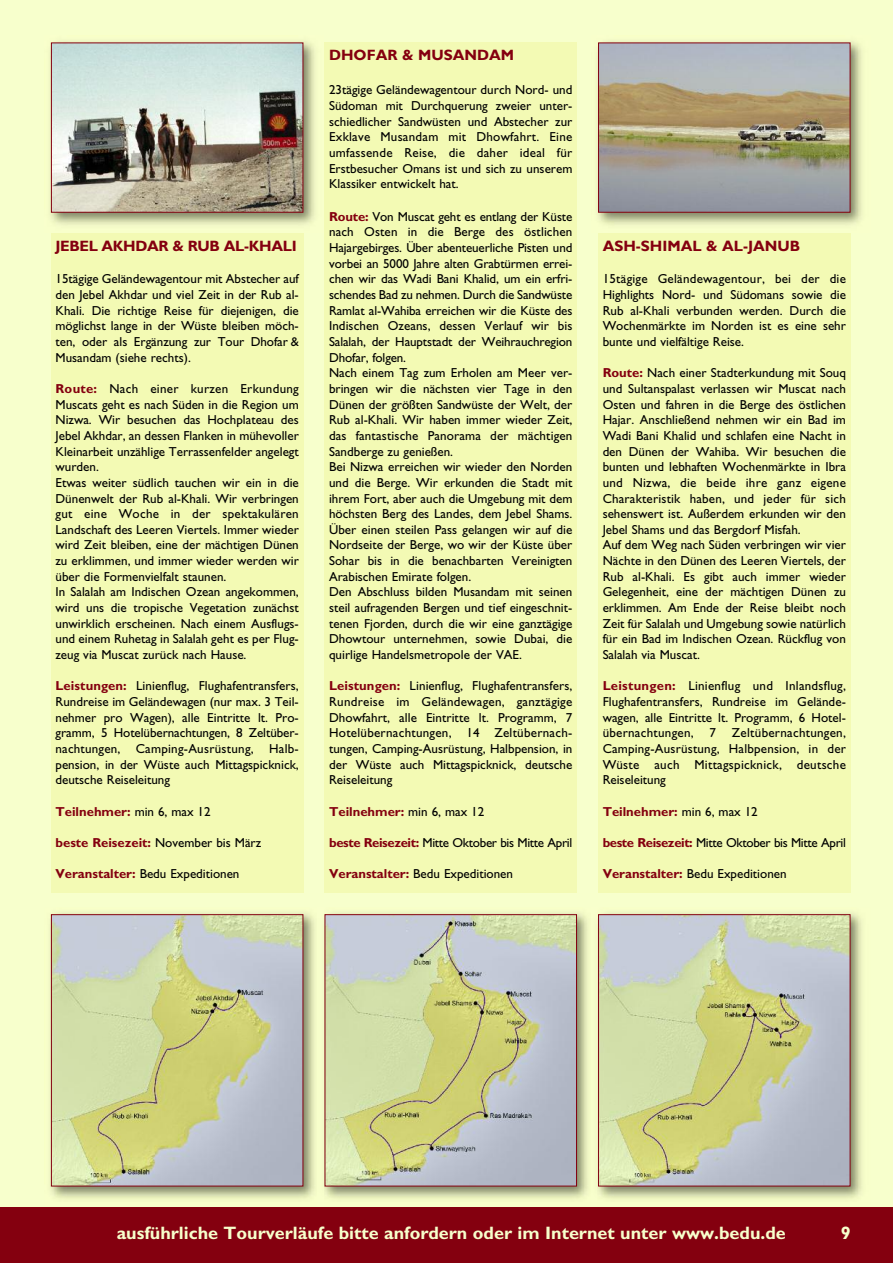
<style>
.page{position:relative;width:893px;height:1263px;background:#f7ffcc}
.page>*{position:absolute;margin:0;border:0;box-sizing:border-box;transform-origin:0 0}
.t1{font:700 18px "Gill Sans";color:#f7ffcc}
.t2{font:700 15px "Gill Sans";color:#84000f}
.t3{font:700 15px "Gill Sans";letter-spacing:-.02em;color:#84000f}
.t4{font:13.05px/15.6px "Gill Sans";color:#000;text-align:justify}
.t5{font:700 13.05px "Gill Sans";color:#84000f}
.t6{font:13.05px "Gill Sans";letter-spacing:-.025em;color:#000}
.s1{font-weight:700;color:#84000f}
.s2{font-weight:400;color:#000}
</style>
<div class="page">
<div style="left:0;top:1208px;width:893px;height:55px;background:#84000f"></div>
<div style="left:51px;top:234px;width:252px;height:659px;background:#f3fab4"></div>
<div style="left:325px;top:43px;width:252px;height:850px;background:#f3fab4"></div>
<div style="left:598px;top:234px;width:252px;height:659px;background:#f3fab4"></div>
<img style="left:324px;top:913px;width:264px;height:286px">
<img style="left:327px;top:916px;width:248px;height:268px">
<div style="left:325px;top:914px;width:252px;height:272px;border:1px solid #84000f"></div>
<img style="left:597px;top:913px;width:265px;height:286px">
<img style="left:600px;top:916px;width:248px;height:268px">
<div style="left:598px;top:914px;width:252px;height:272px;border:1px solid #84000f"></div>
<img style="left:50px;top:913px;width:265px;height:286px">
<img style="left:53px;top:916px;width:248px;height:268px">
<div style="left:51px;top:914px;width:252px;height:272px;border:1px solid #84000f"></div>
<img style="left:597px;top:41px;width:265px;height:184px">
<img style="left:600px;top:45px;width:248px;height:166px">
<div style="left:598px;top:43px;width:252px;height:170px;border:1px solid #84000f"></div>
<img style="left:50px;top:41px;width:265px;height:184px">
<img style="left:53px;top:45px;width:248px;height:166px">
<div style="left:51px;top:43px;width:252px;height:170px;border:1px solid #84000f"></div>
<p class="t3" style="left:56px;top:237px;width:243px">JEBEL AKHDAR &amp; RUB AL-KHALI</p>
<p class="t4" style="left:56px;top:271px;width:245px">15tägige Geländewagentour mit Abstecher auf den Jebel Akhdar und viel Zeit in der Rub al-Khali. Die richtige Reise für diejenigen, die möglichst lange in der Wüste bleiben möch&shy;ten, oder als Ergänzung zur Tour Dhofar &amp; Musandam (siehe rechts).</p>
<p class="t4" style="left:56px;top:381px;width:245px;text-align:left"><span class="s1">Route:</span> Nach einer kurzen Erkundung Muscats geht es nach Süden in die Region um Nizwa. Wir besuchen das Hochplateau des Jebel Akhdar, an dessen Flanken in mühevoller Kleinarbeit unzählige Terrassenfelder angelegt wurden.<br>Etwas weiter südlich tauchen wir ein in die Dünenwelt der Rub al-Khali. Wir verbringen gut eine Woche in der spektakulären Landschaft des Leeren Viertels. Immer wieder wird Zeit bleiben, eine der mächtigen Dünen zu erklimmen, und immer wieder werden wir über die Formenvielfalt staunen.<br>In Salalah am Indischen Ozean angekommen, wird uns die tropische Vegetation zunächst unwirklich erscheinen. Nach einem Ausflugs&shy;und einem Ruhetag in Salalah geht es per Flug&shy;zeug via Muscat zurück nach Hause.</p>
<p class="t4" style="left:56px;top:678px;width:245px"><span class="s1">Leistungen:</span> Linienflug, Flughafentransfers, Rundreise im Geländewagen (nur max. 3 Teil&shy;nehmer pro Wagen), alle Eintritte lt. Pro&shy;gramm, 5 Hotelübernachtungen, 8 Zeltüber&shy;nachtungen, Camping-Ausrüstung, Halb&shy;pension, in der Wüste auch Mittagspicknick, deutsche Reiseleitung</p>
<p class="t5" style="left:56px;top:803px;width:157px">Teilnehmer: <span class="s2">min 6, max 12</span></p>
<p class="t5" style="left:56px;top:835px;width:207px">beste Reisezeit: <span class="s2">November bis März</span></p>
<p class="t4" style="left:56px;top:866px;width:185px"><span class="s1">Veranstalter:</span> Bedu Expeditionen</p>
<p class="t2" style="left:329px;top:46px;width:187px">DHOFAR &amp; MUSANDAM</p>
<p class="t4" style="left:329px;top:82px;width:245px">23tägige Geländewagentour durch Nord- und Südoman mit Durchquerung zweier unter&shy;schiedlicher Sandwüsten und Abstecher zur Exklave Musandam mit Dhowfahrt. Eine umfassende Reise, die daher ideal für Erstbesucher Omans ist und sich zu unserem Klassiker entwickelt hat.</p>
<p class="t4" style="left:329px;top:208px;width:245px;text-align:left"><span class="s1">Route:</span> Von Muscat geht es entlang der Küste nach Osten in die Berge des östlichen Hajargebirges. Über abenteuerliche Pisten und vorbei an 5000 Jahre alten Grabtürmen errei&shy;chen wir das Wadi Bani Khalid, um ein erfri&shy;schendes Bad zu nehmen. Durch die Sandwüste Ramlat al-Wahiba erreichen wir die Küste des Indischen Ozeans, dessen Verlauf wir bis Salalah, der Hauptstadt der Weihrauchregion Dhofar, folgen.<br>Nach einem Tag zum Erholen am Meer ver&shy;bringen wir die nächsten vier Tage in den Dünen der größten Sandwüste der Welt, der Rub al-Khali. Wir haben immer wieder Zeit, das fantastische Panorama der mächtigen Sandberge zu genießen.<br>Bei Nizwa erreichen wir wieder den Norden und die Berge. Wir erkunden die Stadt mit ihrem Fort, aber auch die Umgebung mit dem höchsten Berg des Landes, dem Jebel Shams.<br>Über einen steilen Pass gelangen wir auf die Nordseite der Berge, wo wir der Küste über Sohar bis in die benachbarten Vereinigten Arabischen Emirate folgen.<br>Den Abschluss bilden Musandam mit seinen steil aufragenden Bergen und tief eingeschnit&shy;tenen Fjorden, durch die wir eine ganztägige Dhowtour unternehmen, sowie Dubai, die quirlige Handelsmetropole der VAE.</p>
<p class="t4" style="left:329px;top:678px;width:245px"><span class="s1">Leistungen:</span> Linienflug, Flughafentransfers, Rundreise im Geländewagen, ganztägige Dhowfahrt, alle Eintritte lt. Programm, 7<br>Hotelübernachtungen, 14 Zeltübernach&shy;tungen, Camping-Ausrüstung, Halbpension, in der Wüste auch Mittagspicknick, deutsche Reiseleitung</p>
<p class="t5" style="left:329px;top:803px;width:157px">Teilnehmer: <span class="s2">min 6, max 12</span></p>
<p class="t6" style="left:329px;top:835px;width:245px"><span class="s1">beste Reisezeit:</span> Mitte Oktober bis Mitte April</p>
<p class="t4" style="left:329px;top:866px;width:185px"><span class="s1">Veranstalter:</span> Bedu Expeditionen</p>
<p class="t2" style="left:603px;top:237px;width:199px">ASH-SHIMAL &amp; AL-JANUB</p>
<p class="t4" style="left:603px;top:271px;width:245px">15tägige Geländewagentour, bei der die Highlights Nord- und Südomans sowie die Rub al-Khali verbunden werden. Durch die Wochenmärkte im Norden ist es eine sehr bunte und vielfältige Reise.</p>
<p class="t4" style="left:603px;top:365px;width:245px;text-align:left"><span class="s1">Route:</span> Nach einer Stadterkundung mit Souq und Sultanspalast verlassen wir Muscat nach Osten und fahren in die Berge des östlichen Hajar. Anschließend nehmen wir ein Bad im Wadi Bani Khalid und schlafen eine Nacht in den Dünen der Wahiba. Wir besuchen die bunten und lebhaften Wochenmärkte in Ibra und Nizwa, die beide ihre ganz eigene Charakteristik haben, und jeder für sich sehenswert ist. Außerdem erkunden wir den Jebel Shams und das Bergdorf Misfah.<br>Auf dem Weg nach Süden verbringen wir vier Nächte in den Dünen des Leeren Viertels, der Rub al-Khali. Es gibt auch immer wieder Gelegenheit, eine der mächtigen Dünen zu erklimmen. Am Ende der Reise bleibt noch Zeit für Salalah und Umgebung sowie natürlich für ein Bad im Indischen Ozean. Rückflug von Salalah via Muscat.</p>
<p class="t4" style="left:603px;top:678px;width:245px"><span class="s1">Leistungen:</span> Linienflug und Inlandsflug, Flughafentransfers, Rundreise im Gelände&shy;wagen, alle Eintritte lt. Programm, 6 Hotel&shy;übernachtungen, 7 Zeltübernachtungen, Camping-Ausrüstung, Halbpension, in der Wüste auch Mittagspicknick, deutsche Reiseleitung</p>
<p class="t5" style="left:603px;top:803px;width:157px">Teilnehmer: <span class="s2">min 6, max 12</span></p>
<p class="t6" style="left:603px;top:835px;width:245px"><span class="s1">beste Reisezeit:</span> Mitte Oktober bis Mitte April</p>
<p class="t4" style="left:603px;top:866px;width:185px"><span class="s1">Veranstalter:</span> Bedu Expeditionen</p>
<h1 class="t1" style="left:117px;top:1222px;width:671px">ausführliche Tourverläufe bitte anfordern oder im Internet unter www.bedu.de</h1>
<h1 class="t1" style="left:841px;top:1222px;width:11px">9</h1>
</div>
